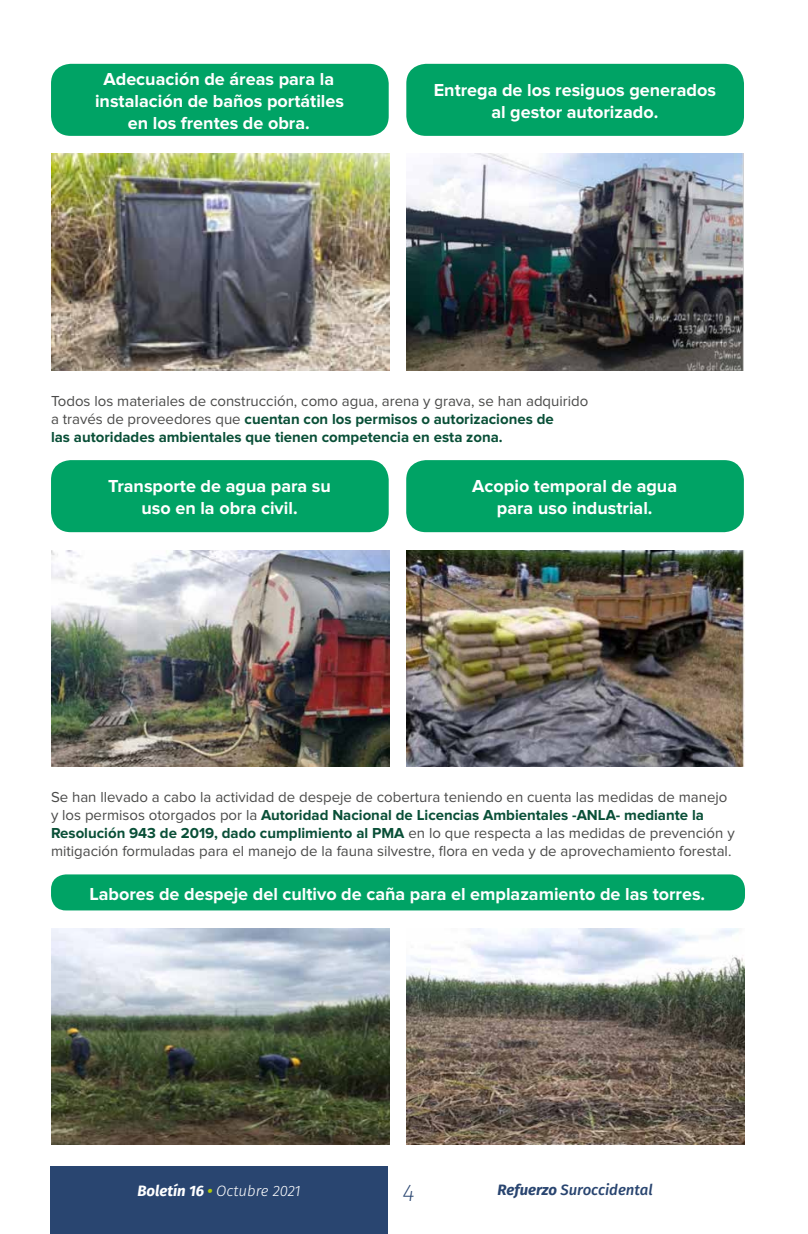
<style>
.page{position:relative;width:808px;height:1234px;background:#fff}
.page>*{position:absolute;margin:0;border:0;box-sizing:border-box;transform-origin:0 0}
.t1{font:italic 200 24px "Fira Sans";color:#294570}
.t2{font:700 18px/21.6px "Proxima Nova";color:#fff;text-align:center}
.t3{font:15px/18px "Proxima Nova";color:#4a4a49}
.t4{font:700 15px/18px "Proxima Nova";color:#094f37}
.t5{font:italic 300 15px "Fira Sans";color:#fff}
.t6{font:italic 500 15px "Fira Sans";color:#294570}
.s1{font-weight:400;color:#4a4a49}
.s2{font-weight:700;color:#094f37}
.s3{font-weight:700}
.s4{font-weight:700;color:#afca0b}
</style>
<div class="page">
<div style="left:50px;top:1165px;width:338px;height:68px;background:#294570"></div>
<img style="left:51px;top:550px;width:338px;height:216px">
<img style="left:406px;top:550px;width:338px;height:216px">
<img style="left:51px;top:928px;width:338px;height:216px">
<img style="left:406px;top:928px;width:338px;height:216px">
<img style="left:51px;top:154px;width:338px;height:216px">
<img style="left:406px;top:154px;width:338px;height:216px">
<div style="left:51px;top:64px;width:338px;height:72px;background:#00a365;border-radius:20px"></div>
<div style="left:406px;top:64px;width:338px;height:72px;background:#00a365;border-radius:20px"></div>
<div style="left:51px;top:460px;width:338px;height:72px;background:#00a365;border-radius:20px"></div>
<div style="left:406px;top:460px;width:338px;height:72px;background:#00a365;border-radius:20px"></div>
<div style="left:51px;top:874px;width:694px;height:36px;background:#00a365;border-radius:15px"></div>
<p class="t2" style="left:95px;top:69px;width:250px">Adecuación de áreas para la instalación de baños portátiles en los frentes de obra.</p>
<p class="t2" style="left:434px;top:80px;width:284px">Entrega de los resiguos generados al gestor autorizado.</p>
<p class="t4" style="left:51px;top:392px;width:539px"><span class="s1">Todos los materiales de construcción, como agua, arena y grava, se han adquirido a través de proveedores que</span> cuentan con los permisos o autorizaciones de<br>las autoridades ambientales que tienen competencia en esta zona.</p>
<p class="t2" style="left:108px;top:476px;width:224px">Transporte de agua para su uso en la obra civil.</p>
<p class="t2" style="left:472px;top:476px;width:206px">Acopio temporal de agua para uso industrial.</p>
<p class="t3" style="left:51px;top:788px;width:685px">Se han llevado a cabo la actividad de despeje de cobertura teniendo en cuenta las medidas de manejo y los permisos otorgados por la <span class="s2">Autoridad Nacional de Licencias Ambientales -ANLA- mediante la Resolución 943 de 2019, dado cumplimiento al PMA</span> en lo que respecta a las medidas de prevención y mitigación formuladas para el manejo de la fauna silvestre, flora en veda y de aprovechamiento forestal.</p>
<p class="t2" style="left:89px;top:883px;width:617px">Labores de despeje del cultivo de caña para el emplazamiento de las torres.</p>
<p class="t5" style="left:137px;top:1180px;width:165px"><span class="s3">Boletín 16</span> <span class="s4">•</span> Octubre 2021</p>
<h1 class="t1" style="left:403px;top:1175px;width:14px">4</h1>
<p class="t6" style="left:498px;top:1177px;width:156px"><span class="s3">Refuerzo</span> Suroccidental</p>
</div>
